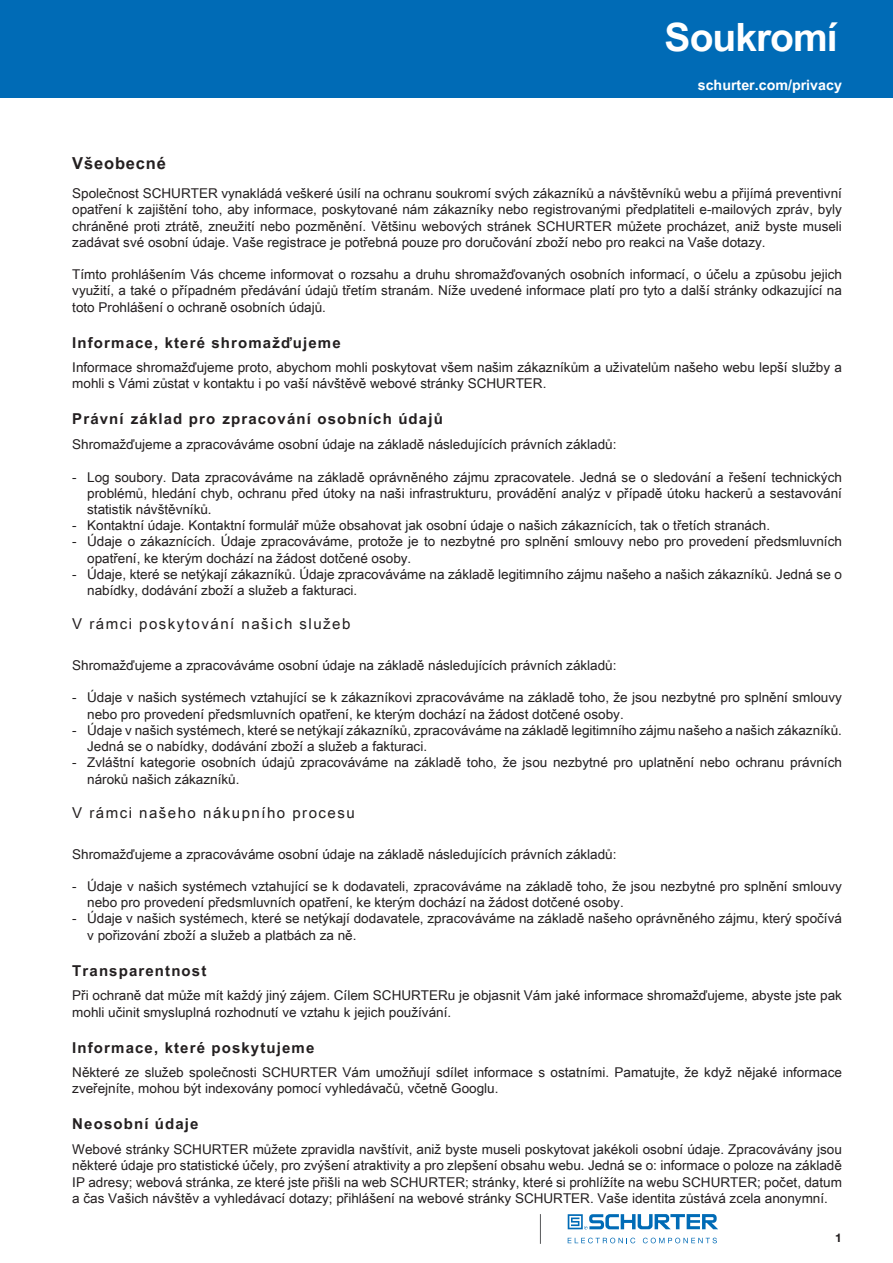
<style>
.page{position:relative;width:893px;height:1263px;background:#fff}
.page>*{position:absolute;margin:0;border:0;box-sizing:border-box;transform-origin:0 0}
.RedArt_PubKopfName{font:700 39px "Arial Unicode MS";letter-spacing:-.025em;color:#fff}
.Red_Ueberschrift1{font:700 16.5px "Arial Unicode MS";letter-spacing:.05em;color:#231f20}
.Red_Ueberschrift2{font:700 15px "Arial Unicode MS";letter-spacing:.075em;color:#231f20}
.Red_Ueberschrift3{font:15px "Arial Unicode MS";letter-spacing:.1em;color:#231f20}
.RedArt_PubKopfUrl{font:700 14.25px "Arial Unicode MS";color:#fff}
.Red_Standard{font:13.5px/16.2px "Arial Unicode MS";color:#231f20;text-align:justify}
.Red_Einzug1{font:13.5px/16.2px "Arial Unicode MS";color:#231f20}
.t1{font:700 12px "Helvetica Neue LT";color:#231f20}
</style>
<div class="page">
<svg style="left:568px;top:1214px;width:150px;height:15px"></svg>
<svg style="left:568px;top:1238px;width:67px;height:5px"></svg>
<svg style="left:643px;top:1238px;width:74px;height:5px"></svg>
<hr style="left:540px;top:1214px;width:1px;height:30px;background:#57585a">
<div style="left:0;top:0;width:893px;height:98px;background:#006bb6"></div>
<p class="RedArt_PubKopfName" style="left:665px;top:9px;width:175px">Soukromí</p>
<p class="RedArt_PubKopfUrl" style="left:698px;top:75px;width:146px">schurter.com/privacy</p>
<p class="Red_Ueberschrift1" style="left:72px;top:151px;width:95px">Všeobecné</p>
<p class="Red_Standard" style="left:72px;top:185px;width:771px">Společnost SCHURTER vynakládá veškeré úsilí na ochranu soukromí svých zákazníků a návštěvníků webu a přijímá preventivní opatření k zajištění toho, aby informace, poskytované nám zákazníky nebo registrovanými předplatiteli e-mailových zpráv, byly chráněné proti ztrátě, zneužití nebo pozměnění. Většinu webových stránek SCHURTER můžete procházet, aniž byste museli zadávat své osobní údaje. Vaše registrace je potřebná pouze pro doručování zboží nebo pro reakci na Vaše dotazy.</p>
<p class="Red_Standard" style="left:72px;top:266px;width:771px">Tímto prohlášením Vás chceme informovat o rozsahu a druhu shromažďovaných osobních informací, o účelu a způsobu jejich využití, a také o případném předávání údajů třetím stranám. Níže uvedené informace platí pro tyto a další stránky odkazující na toto Prohlášení o ochraně osobních údajů.</p>
<p class="Red_Ueberschrift2" style="left:72px;top:331px;width:270px">Informace, které shromažďujeme</p>
<p class="Red_Standard" style="left:72px;top:359px;width:771px">Informace shromažďujeme proto, abychom mohli poskytovat všem našim zákazníkům a uživatelům našeho webu lepší služby a mohli s Vámi zůstat v kontaktu i po vaší návštěvě webové stránky SCHURTER.</p>
<p class="Red_Ueberschrift2" style="left:72px;top:408px;width:372px">Právní základ pro zpracování osobních údajů</p>
<p class="Red_Standard" style="left:72px;top:436px;width:546px">Shromažďujeme a zpracováváme osobní údaje na základě následujících právních základů:</p>
<p class="Red_Einzug1" style="left:87px;top:468px;width:756px;text-align:justify;text-indent:-15px">- Log soubory. Data zpracováváme na základě oprávněného zájmu zpracovatele. Jedná se o sledování a řešení technických problémů, hledání chyb, ochranu před útoky na naši infrastrukturu, provádění analýz v případě útoku hackerů a sestavování statistik návštěvníků.</p>
<p class="Red_Einzug1" style="left:72px;top:517px;width:699px">- Kontaktní údaje. Kontaktní formulář může obsahovat jak osobní údaje o našich zákaznících, tak o třetích stranách.</p>
<p class="Red_Einzug1" style="left:87px;top:533px;width:756px;text-indent:-15px">- Údaje o zákaznících. Údaje zpracováváme, protože je to nezbytné pro splnění smlouvy nebo pro provedení předsmluvních opatření, ke kterým dochází na žádost dotčené osoby.</p>
<p class="Red_Einzug1" style="left:87px;top:566px;width:756px;text-indent:-15px">- Údaje, které se netýkají zákazníků. Údaje zpracováváme na základě legitimního zájmu našeho a našich zákazníků. Jedná se o nabídky, dodávání zboží a služeb a fakturaci.</p>
<p class="Red_Ueberschrift3" style="left:72px;top:613px;width:280px">V rámci poskytování našich služeb</p>
<p class="Red_Standard" style="left:72px;top:657px;width:546px">Shromažďujeme a zpracováváme osobní údaje na základě následujících právních základů:</p>
<p class="Red_Einzug1" style="left:87px;top:689px;width:756px;text-indent:-15px">- Údaje v našich systémech vztahující se k zákazníkovi zpracováváme na základě toho, že jsou nezbytné pro splnění smlouvy nebo pro provedení předsmluvních opatření, ke kterým dochází na žádost dotčené osoby.</p>
<p class="Red_Einzug1" style="left:87px;top:722px;width:756px;text-indent:-15px">- Údaje v našich systémech, které se netýkají zákazníků, zpracováváme na základě legitimního zájmu našeho a našich zákazníků.<br>Jedná se o nabídky, dodávání zboží a služeb a fakturaci.</p>
<p class="Red_Einzug1" style="left:87px;top:754px;width:756px;text-indent:-15px">- Zvláštní kategorie osobních údajů zpracováváme na základě toho, že jsou nezbytné pro uplatnění nebo ochranu právních nároků našich zákazníků.</p>
<p class="Red_Ueberschrift3" style="left:72px;top:801px;width:284px">V rámci našeho nákupního procesu</p>
<p class="Red_Standard" style="left:72px;top:845px;width:546px">Shromažďujeme a zpracováváme osobní údaje na základě následujících právních základů:</p>
<p class="Red_Einzug1" style="left:87px;top:878px;width:756px;text-indent:-15px">- Údaje v našich systémech vztahující se k dodavateli, zpracováváme na základě toho, že jsou nezbytné pro splnění smlouvy nebo pro provedení předsmluvních opatření, ke kterým dochází na žádost dotčené osoby.</p>
<p class="Red_Einzug1" style="left:87px;top:910px;width:756px;text-indent:-15px">- Údaje v našich systémech, které se netýkají dodavatele, zpracováváme na základě našeho oprávněného zájmu, který spočívá v pořizování zboží a služeb a platbách za ně.</p>
<p class="Red_Ueberschrift2" style="left:72px;top:959px;width:136px">Transparentnost</p>
<p class="Red_Standard" style="left:72px;top:987px;width:771px">Při ochraně dat může mít každý jiný zájem. Cílem SCHURTERu je objasnit Vám jaké informace shromažďujeme, abyste jste pak mohli učinit smysluplná rozhodnutí ve vztahu k jejich používání.</p>
<p class="Red_Ueberschrift2" style="left:72px;top:1036px;width:244px">Informace, které poskytujeme</p>
<p class="Red_Standard" style="left:72px;top:1064px;width:771px">Některé ze služeb společnosti SCHURTER Vám umožňují sdílet informace s ostatními. Pamatujte, že když nějaké informace zveřejníte, mohou být indexovány pomocí vyhledávačů, včetně Googlu.</p>
<p class="Red_Ueberschrift2" style="left:72px;top:1113px;width:128px">Neosobní údaje</p>
<p class="Red_Standard" style="left:72px;top:1141px;width:771px">Webové stránky SCHURTER můžete zpravidla navštívit, aniž byste museli poskytovat jakékoli osobní údaje. Zpracovávány jsou některé údaje pro statistické účely, pro zvýšení atraktivity a pro zlepšení obsahu webu. Jedná se o: informace o poloze na základě IP adresy; webová stránka, ze které jste přišli na web SCHURTER; stránky, které si prohlížíte na webu SCHURTER; počet, datum a čas Vašich návštěv a vyhledávací dotazy; přihlášení na webové stránky SCHURTER. Vaše identita zůstává zcela anonymní.</p>
<p class="t1" style="left:835px;top:1230px;width:8px">1</p>
</div>
